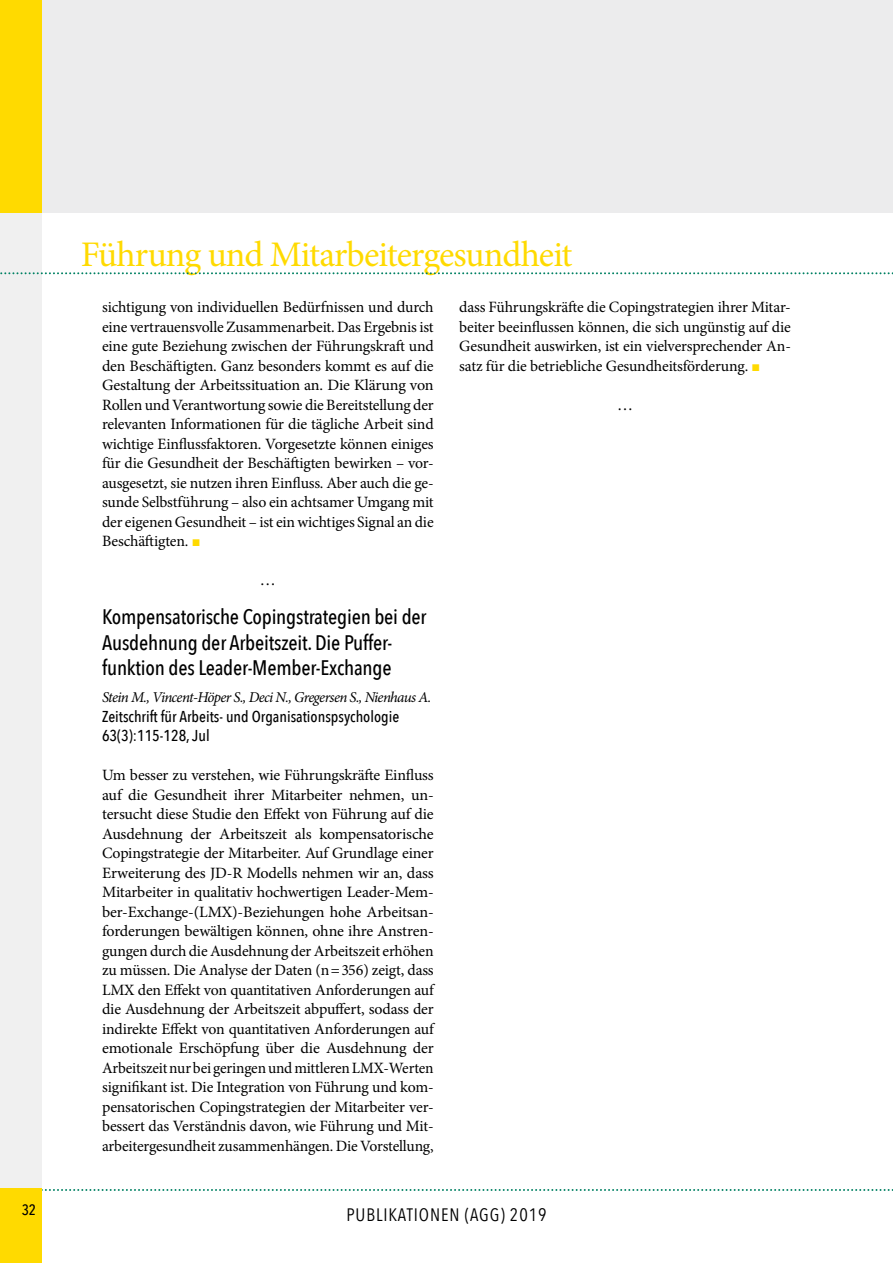
<style>
.page{position:relative;width:893px;height:1263px;background:#fff}
.page>*{position:absolute;margin:0;border:0;box-sizing:border-box;transform-origin:0 0}
.t1{font:36px "Minion Pro";letter-spacing:-.025em;color:#ffda00}
.t2{font:500 21px/25.5px "Avenir Next Condensed";letter-spacing:-.01em;color:#000}
.t3{font:18px "Avenir Next Condensed";letter-spacing:.05em;color:#000}
.t4{font:16.5px "Minion Pro";color:#000}
.t5{font:15.75px/19.5px "Minion Pro";letter-spacing:-.01em;color:#000;text-align:justify}
.t6{font:500 15.75px/19.5px "Avenir Next Condensed";color:#000}
.t7{font:italic 15px "Minion Pro";letter-spacing:-.045em;color:#000}
.t8{font:500 15px "Avenir Next Condensed";color:#000}
.s1{font-family:"Baskerville";font-weight:400;font-size:19.5px;color:#fff}
</style>
<div class="page">
<div style="left:0;top:55px;width:42px;height:1208px;background:#f0f0f0"></div>
<div style="left:0;top:0;width:893px;height:213px;background:#ececed"></div>
<div style="left:0;top:0;width:42px;height:213px;background:#ffda00"></div>
<svg style="left:42px;top:1189px;width:851px;height:2px"></svg>
<div style="left:0;top:1188px;width:42px;height:75px;background:#ffda00"></div>
<svg style="left:0;top:272px;width:893px;height:2px"></svg>
<p class="t8" style="left:0;top:1201px;width:37px"><span class="s1">2</span> 32</p>
<h1 class="t1" style="left:81px;top:231px;width:493px">Führung und Mitarbeitergesundheit</h1>
<p class="t5" style="left:102px;top:297px;width:333px">sichtigung von individuellen Bedürfnissen und durch eine vertrauensvolle Zusammenarbeit. Das Ergebnis ist eine gute Beziehung zwischen der Führungskraft und den Beschäftigten. Ganz besonders kommt es auf die Gestaltung der Arbeitssituation an. Die Klärung von Rollen und Verantwortung sowie die Bereitstellung der relevanten Informationen für die tägliche Arbeit sind wichtige Einflussfaktoren. Vorgesetzte können einiges für die Gesundheit der Beschäftigten bewirken – vor&shy;ausgesetzt, sie nutzen ihren Einfluss. Aber auch die ge&shy;sunde Selbstführung – also ein achtsamer Umgang mit der eigenen Gesundheit – ist ein wichtiges Signal an die Beschäftigten.</p>
<p class="t4" style="left:260px;top:569px;width:18px">…</p>
<h2 class="t2" style="left:102px;top:604px;width:326px">Kompensatorische Copingstrategien bei der<br>Ausdehnung der Arbeitszeit. Die Puffer&shy;funktion des Leader-Member-Exchange</h2>
<p class="t7" style="left:102px;top:687px;width:331px">Stein M., Vincent-Höper S., Deci N., Gregersen S., Nienhaus A.</p>
<p class="t6" style="left:102px;top:706px;width:299px">Zeitschrift für Arbeits- und Organisationspsychologie<br>63(3):115-128, Jul</p>
<p class="t5" style="left:102px;top:765px;width:333px">Um besser zu verstehen, wie Führungskräfte Einfluss auf die Gesundheit ihrer Mitarbeiter nehmen, un&shy;tersucht diese Studie den Effekt von Führung auf die Ausdehnung der Arbeitszeit als kompensatorische Copingstrategie der Mitarbeiter. Auf Grundlage einer Erweiterung des JD-R Modells nehmen wir an, dass Mitarbeiter in qualitativ hochwertigen Leader-Mem&shy;ber-Exchange-(LMX)-Beziehungen hohe Arbeitsan&shy;forderungen bewältigen können, ohne ihre Anstren&shy;gungen durch die Ausdehnung der Arbeitszeit erhöhen zu müssen. Die Analyse der Daten (n=356) zeigt, dass LMX den Effekt von quantitativen Anforderungen auf die Ausdehnung der Arbeitszeit abpuffert, sodass der indirekte Effekt von quantitativen Anforderungen auf emotionale Erschöpfung über die Ausdehnung der Arbeitszeit nur bei geringen und mittleren LMX-Werten signifikant ist. Die Integration von Führung und kom&shy;pensatorischen Copingstrategien der Mitarbeiter ver&shy;bessert das Verständnis davon, wie Führung und Mit&shy;arbeitergesundheit zusammenhängen. Die Vorstellung,</p>
<p class="t5" style="left:459px;top:297px;width:333px">dass Führungskräfte die Copingstrategien ihrer Mitar&shy;beiter beeinflussen können, die sich ungünstig auf die Gesundheit auswirken, ist ein vielversprechender An&shy;satz für die betriebliche Gesundheitsförderung.</p>
<p class="t4" style="left:617px;top:393px;width:18px">…</p>
<p class="t3" style="left:346px;top:1200px;width:202px">PUBLIKATIONEN (AGG) 2019</p>
</div>
